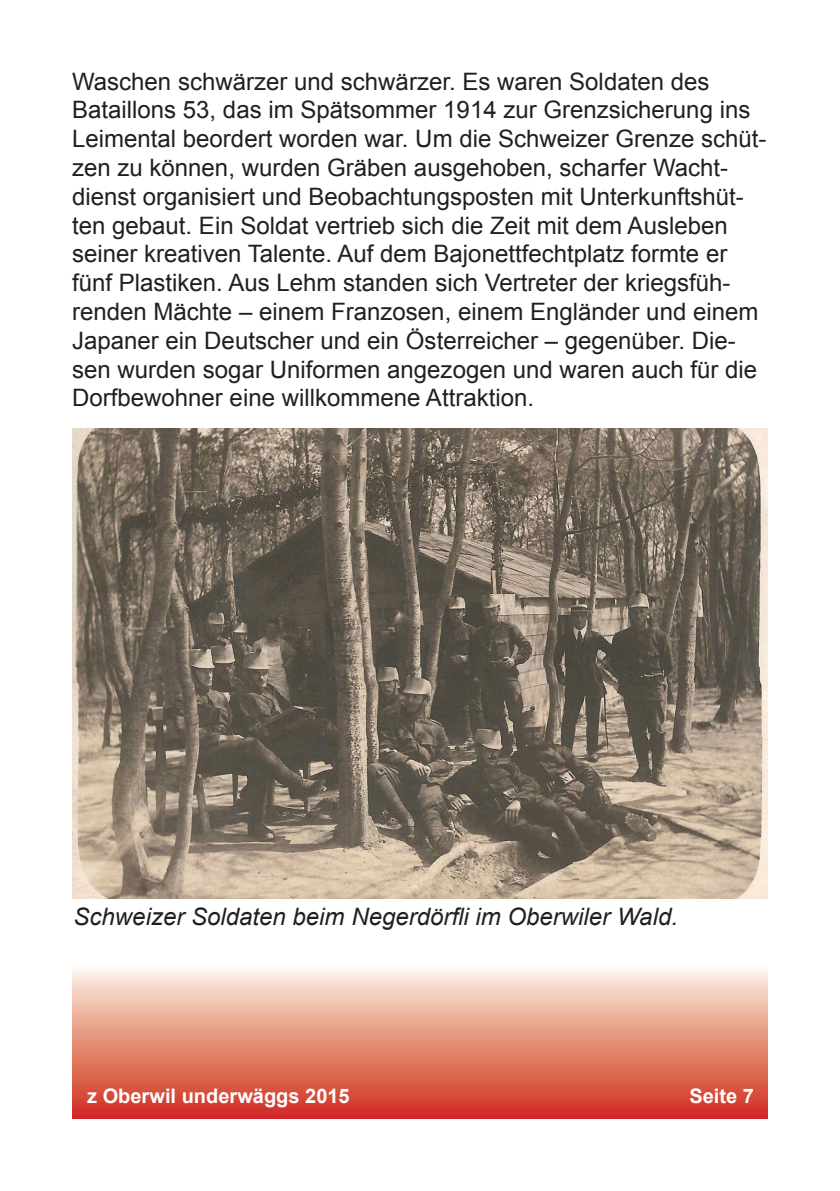
<style>
.page{position:relative;width:840px;height:1191px;background:#fff}
.page>*{position:absolute;margin:0;border:0;box-sizing:border-box;transform-origin:0 0}
.t1{font:24px/28.8px "Arial";color:#231f20}
.t2{font:italic 24px "Arial";color:#231f20}
.t3{font:700 20px "Arial";color:#fff}
</style>
<div class="page">
<svg style="left:72px;top:968px;width:695px;height:151px;background:#e58e7c"></svg>
<img style="left:72px;top:428px;width:695px;height:471px">
<p class="t1" style="left:72px;top:67px;width:695px">Waschen schwärzer und schwärzer. Es waren Soldaten des Bataillons 53, das im Spätsommer 1914 zur Grenzsicherung ins Leimental beordert worden war. Um die Schweizer Grenze schüt&shy;zen zu können, wurden Gräben ausgehoben, scharfer Wacht&shy;dienst organisiert und Beobachtungsposten mit Unterkunftshüt&shy;ten gebaut. Ein Soldat vertrieb sich die Zeit mit dem Ausleben seiner kreativen Talente. Auf dem Bajonettfechtplatz formte er fünf Plastiken. Aus Lehm standen sich Vertreter der kriegsfüh&shy;renden Mächte – einem Franzosen, einem Engländer und einem Japaner ein Deutscher und ein Österreicher – gegenüber. Die&shy;sen wurden sogar Uniformen angezogen und waren auch für die Dorfbewohner eine willkommene Attraktion.</p>
<p class="t2" style="left:74px;top:901px;width:605px">Schweizer Soldaten beim Negerdörfli im Oberwiler Wald.</p>
<p class="t3" style="left:87px;top:1082px;width:264px">z Oberwil underwäggs 2015</p>
<p class="t3" style="left:689px;top:1082px;width:66px">Seite 7</p>
</div>
